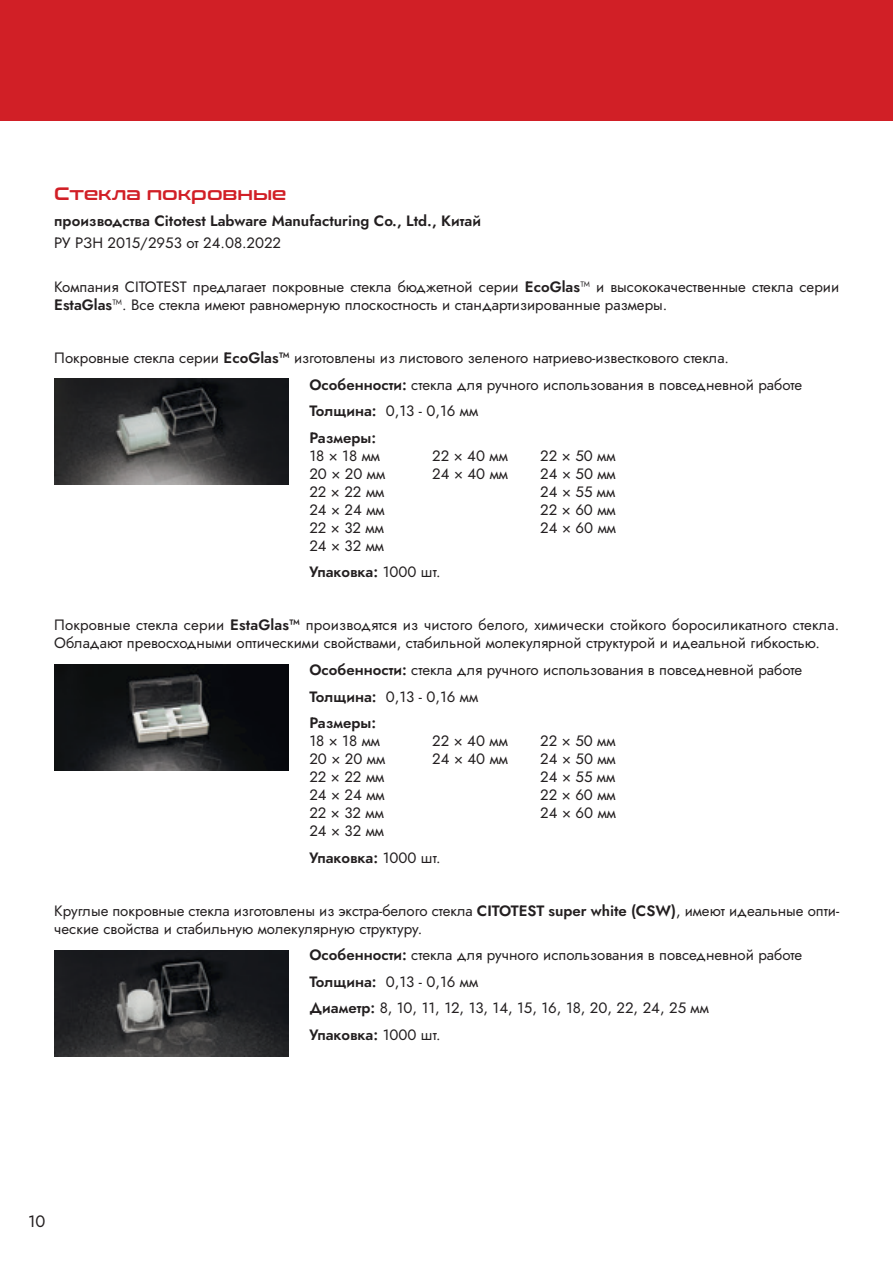
<style>
.page{position:relative;width:893px;height:1263px;background:#fff}
.page>*{position:absolute;margin:0;border:0;box-sizing:border-box;transform-origin:0 0}
.t1{font:600 18px "Conthrax";color:#d11f26}
.t2{font:16.5px "Jost";color:#231f20}
.отступ_2п{font:15px/18px "Jost";color:#231f20}
.отступ_2п-2{font:600 15px "Jost";color:#231f20}
.s1{font-weight:600}
.s2{font-weight:400}
</style>
<div class="page">
<div style="left:0;top:0;width:893px;height:120px;background:#d11f26"></div>
<img style="left:55px;top:378px;width:234px;height:106px">
<img style="left:55px;top:665px;width:234px;height:106px">
<img style="left:55px;top:951px;width:234px;height:106px">
<p class="t1" style="left:54px;top:180px;width:234px">Стекла покровные</p>
<p class="отступ_2п-2" style="left:54px;top:210px;width:428px">производства Citotest Labware Manufacturing Co., Ltd., Китай</p>
<p class="отступ_2п" style="left:54px;top:234px;width:228px">РУ РЗН 2015/2953 от 24.08.2022</p>
<p class="отступ_2п" style="left:54px;top:278px;width:786px">Компания CITOTEST предлагает покровные стекла бюджетной серии <span class="s1">EcoGlas</span>™ и высококачественные стекла серии<br><span class="s1">EstaGlas</span>™. Все стекла имеют равномерную плоскостность и стандартизированные размеры.</p>
<p class="отступ_2п" style="left:54px;top:349px;width:676px">Покровные стекла серии <span class="s1">EcoGlas™</span> изготовлены из листового зеленого натриево-известкового стекла.</p>
<p class="отступ_2п" style="left:309px;top:376px;width:494px"><span class="s1">Особенности:</span> стекла для ручного использования в повседневной работе</p>
<p class="отступ_2п" style="left:309px;top:402px;width:170px"><span class="s1">Толщина:</span> 0,13 - 0,16 мм</p>
<p class="отступ_2п-2" style="left:309px;top:427px;width:68px">Размеры:</p>
<p class="отступ_2п" style="left:309px;top:447px;width:72px">18 × 18 мм</p>
<p class="отступ_2п" style="left:432px;top:447px;width:77px">22 × 40 мм</p>
<p class="отступ_2п" style="left:540px;top:447px;width:77px">22 × 50 мм</p>
<p class="отступ_2п" style="left:309px;top:465px;width:77px">20 × 20 мм</p>
<p class="отступ_2п" style="left:432px;top:465px;width:77px">24 × 40 мм</p>
<p class="отступ_2п" style="left:540px;top:465px;width:77px">24 × 50 мм</p>
<p class="отступ_2п" style="left:309px;top:483px;width:76px">22 × 22 мм</p>
<p class="отступ_2п" style="left:540px;top:483px;width:76px">24 × 55 мм</p>
<p class="отступ_2п" style="left:309px;top:501px;width:77px">24 × 24 мм</p>
<p class="отступ_2п" style="left:540px;top:501px;width:77px">22 × 60 мм</p>
<p class="отступ_2п" style="left:309px;top:519px;width:76px">22 × 32 мм</p>
<p class="отступ_2п" style="left:540px;top:519px;width:77px">24 × 60 мм</p>
<p class="отступ_2п" style="left:309px;top:537px;width:76px">24 × 32 мм</p>
<p class="отступ_2п-2" style="left:309px;top:562px;width:133px">Упаковка: <span class="s2">1000 шт.</span></p>
<p class="отступ_2п" style="left:54px;top:616px;width:786px">Покровные стекла серии <span class="s1">EstaGlas™</span> производятся из чистого белого, химически стойкого боросиликатного стекла.<br>Обладают превосходными оптическими свойствами, стабильной молекулярной структурой и идеальной гибкостью.</p>
<p class="отступ_2п" style="left:309px;top:661px;width:494px"><span class="s1">Особенности:</span> стекла для ручного использования в повседневной работе</p>
<p class="отступ_2п" style="left:309px;top:687px;width:170px"><span class="s1">Толщина:</span> 0,13 - 0,16 мм</p>
<p class="отступ_2п-2" style="left:309px;top:712px;width:68px">Размеры:</p>
<p class="отступ_2п" style="left:309px;top:732px;width:72px">18 × 18 мм</p>
<p class="отступ_2п" style="left:432px;top:732px;width:77px">22 × 40 мм</p>
<p class="отступ_2п" style="left:540px;top:732px;width:77px">22 × 50 мм</p>
<p class="отступ_2п" style="left:309px;top:750px;width:77px">20 × 20 мм</p>
<p class="отступ_2п" style="left:432px;top:750px;width:77px">24 × 40 мм</p>
<p class="отступ_2п" style="left:540px;top:750px;width:77px">24 × 50 мм</p>
<p class="отступ_2п" style="left:309px;top:768px;width:76px">22 × 22 мм</p>
<p class="отступ_2п" style="left:540px;top:768px;width:76px">24 × 55 мм</p>
<p class="отступ_2п" style="left:309px;top:786px;width:77px">24 × 24 мм</p>
<p class="отступ_2п" style="left:540px;top:786px;width:77px">22 × 60 мм</p>
<p class="отступ_2п" style="left:309px;top:804px;width:76px">22 × 32 мм</p>
<p class="отступ_2п" style="left:540px;top:804px;width:77px">24 × 60 мм</p>
<p class="отступ_2п" style="left:309px;top:822px;width:76px">24 × 32 мм</p>
<p class="отступ_2п-2" style="left:309px;top:847px;width:133px">Упаковка: <span class="s2">1000 шт.</span></p>
<p class="отступ_2п" style="left:54px;top:901px;width:786px">Круглые покровные стекла изготовлены из экстра-белого стекла <span class="s1">CITOTEST super white (CSW)</span>, имеют идеальные опти&shy;ческие свойства и стабильную молекулярную структуру.</p>
<p class="отступ_2п" style="left:309px;top:946px;width:494px"><span class="s1">Особенности:</span> стекла для ручного использования в повседневной работе</p>
<p class="отступ_2п" style="left:309px;top:972px;width:170px"><span class="s1">Толщина:</span> 0,13 - 0,16 мм</p>
<p class="отступ_2п" style="left:309px;top:999px;width:401px"><span class="s1">Диаметр:</span> 8, 10, 11, 12, 13, 14, 15, 16, 18, 20, 22, 24, 25 мм</p>
<p class="отступ_2п-2" style="left:309px;top:1024px;width:133px">Упаковка: <span class="s2">1000 шт.</span></p>
<p class="t2" style="left:28px;top:1209px;width:19px">10</p>
</div>
